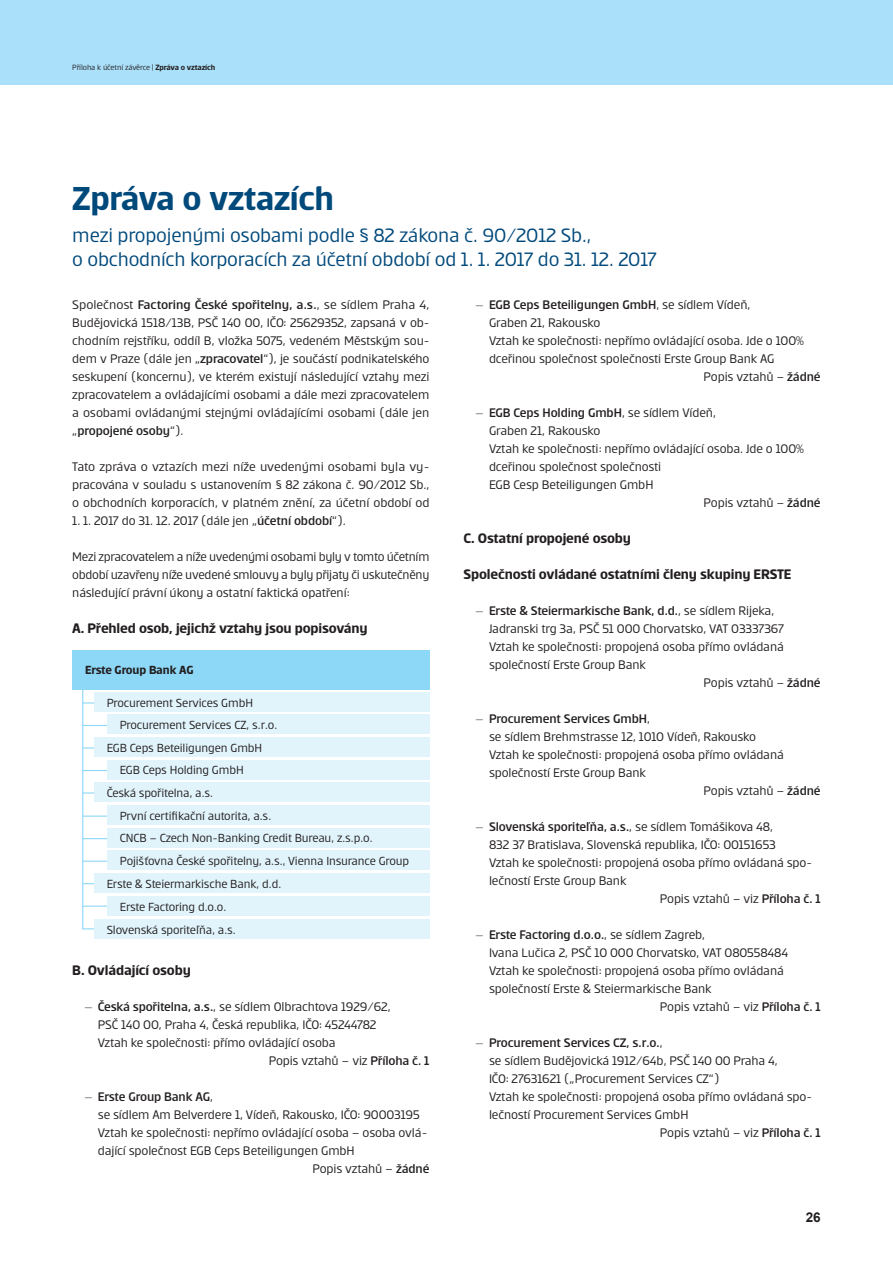
<style>
.page{position:relative;width:893px;height:1263px;background:#fff}
.page>*{position:absolute;margin:0;border:0;box-sizing:border-box;transform-origin:0 0}
.cza_Nadpis_1{font:700 36px "Erste";letter-spacing:-.01em;color:#00497b}
.cza_Nadpis_1_-_mensi{font:21px/24px "Erste";letter-spacing:-.01em;color:#00497b}
.czd_Podnadpis_2{font:700 15px "Erste";letter-spacing:-.01em;color:#231f20}
._10_czf_Text{font:13.5px/18px "Erste";letter-spacing:-.01em;color:#231f20}
._10_czg_Text_Prvni1{font:13.5px "Erste";letter-spacing:-.01em;color:#231f20}
.t1{font:700 13.5px "Arial";color:#231f20}
._10_zz_organizacni_s{font:12.75px "Erste";letter-spacing:-.01em;color:#231f20}
.czv_Tabulka_Zahlavi{font:700 12.75px "Erste";letter-spacing:-.015em;color:#231f20}
._10_zz_Zahlavi{font:8.25px "Erste";letter-spacing:-.015em;color:#231f20}
.s1{font-weight:700}
.s2{font-weight:500}
.s3{font-family:"Times New Roman"}
</style>
<div class="page">
<div style="left:0;top:0;width:893px;height:85px;background:#aae0f9"></div>
<div style="left:72px;top:650px;width:357px;height:39px;background:#8dd7f7"></div>
<hr style="left:82px;top:682px;width:1px;height:247px;background:#8dd7f7">
<hr style="left:83px;top:702px;width:46px;height:1px;background:#8dd7f7">
<hr style="left:83px;top:838px;width:44px;height:1px;background:#8dd7f7">
<hr style="left:83px;top:815px;width:45px;height:2px;background:#8dd7f7">
<hr style="left:83px;top:792px;width:43px;height:1px;background:#8dd7f7">
<svg style="left:83px;top:770px;width:24px;height:1px"></svg>
<hr style="left:83px;top:747px;width:44px;height:1px;background:#8dd7f7">
<hr style="left:83px;top:725px;width:42px;height:1px;background:#8dd7f7">
<div style="left:107px;top:714px;width:322px;height:20px;background:#e1f4fc"></div>
<div style="left:94px;top:737px;width:335px;height:20px;background:#e1f4fc"></div>
<div style="left:107px;top:759px;width:322px;height:20px;background:#e1f4fc"></div>
<div style="left:94px;top:782px;width:335px;height:20px;background:#e1f4fc"></div>
<div style="left:94px;top:692px;width:335px;height:20px;background:#e1f4fc"></div>
<hr style="left:83px;top:861px;width:45px;height:1px;background:#8dd7f7">
<hr style="left:83px;top:883px;width:47px;height:1px;background:#8dd7f7">
<hr style="left:83px;top:905px;width:47px;height:2px;background:#8dd7f7">
<hr style="left:83px;top:928px;width:47px;height:1px;background:#8dd7f7">
<div style="left:94px;top:873px;width:335px;height:20px;background:#e1f4fc"></div>
<div style="left:107px;top:896px;width:322px;height:20px;background:#e1f4fc"></div>
<div style="left:107px;top:850px;width:322px;height:20px;background:#e1f4fc"></div>
<div style="left:107px;top:828px;width:322px;height:19px;background:#e1f4fc"></div>
<div style="left:107px;top:805px;width:322px;height:20px;background:#e1f4fc"></div>
<div style="left:94px;top:919px;width:335px;height:20px;background:#e1f4fc"></div>
<p class="_10_zz_Zahlavi" style="left:72px;top:63px;width:145px">Příloha k účetní závěrce | <span class="s1">Zpráva o vztazích</span></p>
<p class="cza_Nadpis_1" style="left:72px;top:180px;width:263px">Zpráva o vztazích</p>
<p class="cza_Nadpis_1_-_mensi" style="left:72px;top:223px;width:586px">mezi propojenými osobami podle § 82 zákona č. 90/2012 Sb.,<br>o obchodních korporacích za účetní období od 1. 1. 2017 do 31. 12. 2017</p>
<p class="_10_czf_Text" style="left:72px;top:295px;width:359px;text-align:justify">Společnost <span class="s2">Factoring České spořitelny, a.s.</span>, se sídlem Praha 4, Budějovická 1518/13B, PSČ 140 00, IČO: 25629352, zapsaná v ob&shy;chodním rejstříku, oddíl B, vložka 5075, vedeném Městským sou&shy;dem v Praze (dále jen „<span class="s2">zpracovatel</span>“), je součástí podnikatelského seskupení (koncernu), ve kterém existují následující vztahy mezi zpracovatelem a ovládajícími osobami a dále mezi zpracovatelem a osobami ovládanými stejnými ovládajícími osobami (dále jen „<span class="s2">propojené osoby</span>“).</p>
<p class="_10_czf_Text" style="left:72px;top:457px;width:359px;text-align:justify">Tato zpráva o vztazích mezi níže uvedenými osobami byla vy&shy;pracována v souladu s ustanovením § 82 zákona č. 90/2012 Sb., o obchodních korporacích, v platném znění, za účetní období od</p>
<p class="_10_czf_Text" style="left:72px;top:511px;width:275px">1. 1. 2017 do 31. 12. 2017 (dále jen „<span class="s2">účetní období</span>“).</p>
<p class="_10_czf_Text" style="left:72px;top:547px;width:359px;text-align:justify">Mezi zpracovatelem a níže uvedenými osobami byly v tomto účetním období uzavřeny níže uvedené smlouvy a byly přijaty či uskutečněny následující právní úkony a ostatní faktická opatření:</p>
<p class="czd_Podnadpis_2" style="left:72px;top:620px;width:297px">A. Přehled osob, jejichž vztahy jsou popisovány</p>
<p class="czv_Tabulka_Zahlavi" style="left:85px;top:664px;width:110px">Erste Group Bank AG</p>
<p class="_10_zz_organizacni_s" style="left:107px;top:696px;width:148px">Procurement Services GmbH</p>
<p class="_10_zz_organizacni_s" style="left:120px;top:719px;width:159px">Procurement Services CZ, s. r. o.</p>
<p class="_10_zz_organizacni_s" style="left:107px;top:741px;width:157px">EGB Ceps Beteiligungen GmbH</p>
<p class="_10_zz_organizacni_s" style="left:120px;top:764px;width:125px">EGB Ceps Holding GmbH</p>
<p class="_10_zz_organizacni_s" style="left:107px;top:786px;width:108px">Česká spořitelna, a. s.</p>
<p class="_10_zz_organizacni_s" style="left:120px;top:809px;width:153px">První certifikační autorita, a.s.</p>
<p class="_10_zz_organizacni_s" style="left:120px;top:832px;width:254px">CNCB – Czech Non-Banking Credit Bureau, z.s.p.o.</p>
<p class="_10_zz_organizacni_s" style="left:120px;top:854px;width:291px">Pojišťovna České spořitelny, a.s., Vienna Insurance Group</p>
<p class="_10_zz_organizacni_s" style="left:107px;top:877px;width:176px">Erste &amp; Steiermarkische Bank, d. d.</p>
<p class="_10_zz_organizacni_s" style="left:120px;top:900px;width:108px">Erste Factoring d.o.o.</p>
<p class="_10_zz_organizacni_s" style="left:107px;top:923px;width:131px">Slovenská sporiteľňa, a. s.</p>
<p class="czd_Podnadpis_2" style="left:72px;top:962px;width:120px">B. Ovládající osoby</p>
<p class="_10_czf_Text" style="left:98px;top:997px;width:295px;text-indent:-13px"><span class="s3">–</span> <span class="s2">Česká spořitelna, a.s.</span>, se sídlem Olbrachtova 1929/62,<br>PSČ 140 00, Praha 4, Česká republika, IČO: 45244782<br>Vztah ke společnosti: přímo ovládající osoba</p>
<p class="_10_czg_Text_Prvni1" style="left:269px;top:1054px;width:162px">Popis vztahů – viz <span class="s2">Příloha č. 1</span></p>
<p class="_10_czf_Text" style="left:98px;top:1087px;width:331px;text-indent:-13px"><span class="s3">–</span> <span class="s2">Erste Group Bank AG</span>,<br>se sídlem Am Belverdere 1, Vídeň, Rakousko, IČO: 90003195<br>Vztah ke společnosti: nepřímo ovládající osoba – osoba ovlá&shy;dající společnost EGB Ceps Beteiligungen GmbH</p>
<p class="_10_czg_Text_Prvni1" style="left:312px;top:1162px;width:119px">Popis vztahů – <span class="s2">žádné</span></p>
<p class="_10_czf_Text" style="left:489px;top:295px;width:316px;text-indent:-13px"><span class="s3">–</span> <span class="s2">EGB Ceps Beteiligungen GmbH</span>, se sídlem Vídeň,<br>Graben 21, Rakousko<br>Vztah ke společnosti: nepřímo ovládající osoba. Jde o 100% dceřinou společnost společnosti Erste Group Bank AG</p>
<p class="_10_czg_Text_Prvni1" style="left:704px;top:370px;width:119px">Popis vztahů – <span class="s2">žádné</span></p>
<p class="_10_czf_Text" style="left:489px;top:403px;width:316px;text-indent:-13px"><span class="s3">–</span> <span class="s2">EGB Ceps Holding GmbH</span>, se sídlem Vídeň,<br>Graben 21, Rakousko<br>Vztah ke společnosti: nepřímo ovládající osoba. Jde o 100% dceřinou společnost společnosti<br>EGB Cesp Beteiligungen GmbH</p>
<p class="_10_czg_Text_Prvni1" style="left:704px;top:496px;width:119px">Popis vztahů – <span class="s2">žádné</span></p>
<p class="czd_Podnadpis_2" style="left:463px;top:530px;width:169px">C. Ostatní propojené osoby</p>
<p class="czd_Podnadpis_2" style="left:463px;top:566px;width:329px">Společnosti ovládané ostatními členy skupiny ERSTE</p>
<p class="_10_czf_Text" style="left:489px;top:601px;width:297px;text-indent:-13px"><span class="s3">–</span> <span class="s2">Erste &amp; Steiermarkische Bank, d.d.</span>, se sídlem Rijeka, Jadranski trg 3a, PSČ 51 000 Chorvatsko, VAT 03337367<br>Vztah ke společnosti: propojená osoba přímo ovládaná společností Erste Group Bank</p>
<p class="_10_czg_Text_Prvni1" style="left:704px;top:676px;width:119px">Popis vztahů – <span class="s2">žádné</span></p>
<p class="_10_czf_Text" style="left:489px;top:709px;width:296px;text-indent:-13px"><span class="s3">–</span> <span class="s2">Procurement Services GmbH</span>,<br>se sídlem Brehmstrasse 12, 1010 Vídeň, Rakousko Vztah ke společnosti: propojená osoba přímo ovládaná společností Erste Group Bank</p>
<p class="_10_czg_Text_Prvni1" style="left:704px;top:784px;width:119px">Popis vztahů – <span class="s2">žádné</span></p>
<p class="_10_czf_Text" style="left:489px;top:817px;width:324px;text-indent:-13px"><span class="s3">–</span> <span class="s2">Slovenská sporiteľňa, a.s.</span>, se sídlem Tomášikova 48,<br>832 37 Bratislava, Slovenská republika, IČO: 00151653<br>Vztah ke společnosti: propojená osoba přímo ovládaná spo&shy;lečností Erste Group Bank</p>
<p class="_10_czg_Text_Prvni1" style="left:660px;top:892px;width:162px">Popis vztahů – viz <span class="s2">Příloha č. 1</span></p>
<p class="_10_czf_Text" style="left:489px;top:925px;width:301px;text-indent:-13px"><span class="s3">–</span> <span class="s2">Erste Factoring d.o.o.</span>, se sídlem Zagreb,<br>Ivana Lučica 2, PSČ 10 000 Chorvatsko, VAT 080558484<br>Vztah ke společnosti: propojená osoba přímo ovládaná společností Erste &amp; Steiermarkische Bank</p>
<p class="_10_czg_Text_Prvni1" style="left:660px;top:1000px;width:162px">Popis vztahů – viz <span class="s2">Příloha č. 1</span></p>
<p class="_10_czf_Text" style="left:489px;top:1033px;width:324px;text-indent:-13px"><span class="s3">–</span> <span class="s2">Procurement Services CZ, s.r.o.</span>,<br>se sídlem Budějovická 1912/64b, PSČ 140 00 Praha 4,<br>IČO: 27631621 („Procurement Services CZ“)<br>Vztah ke společnosti: propojená osoba přímo ovládaná spo&shy;lečností Procurement Services GmbH</p>
<p class="_10_czg_Text_Prvni1" style="left:660px;top:1126px;width:162px">Popis vztahů – viz <span class="s2">Příloha č. 1</span></p>
<p class="t1" style="left:806px;top:1207px;width:17px">26</p>
</div>
